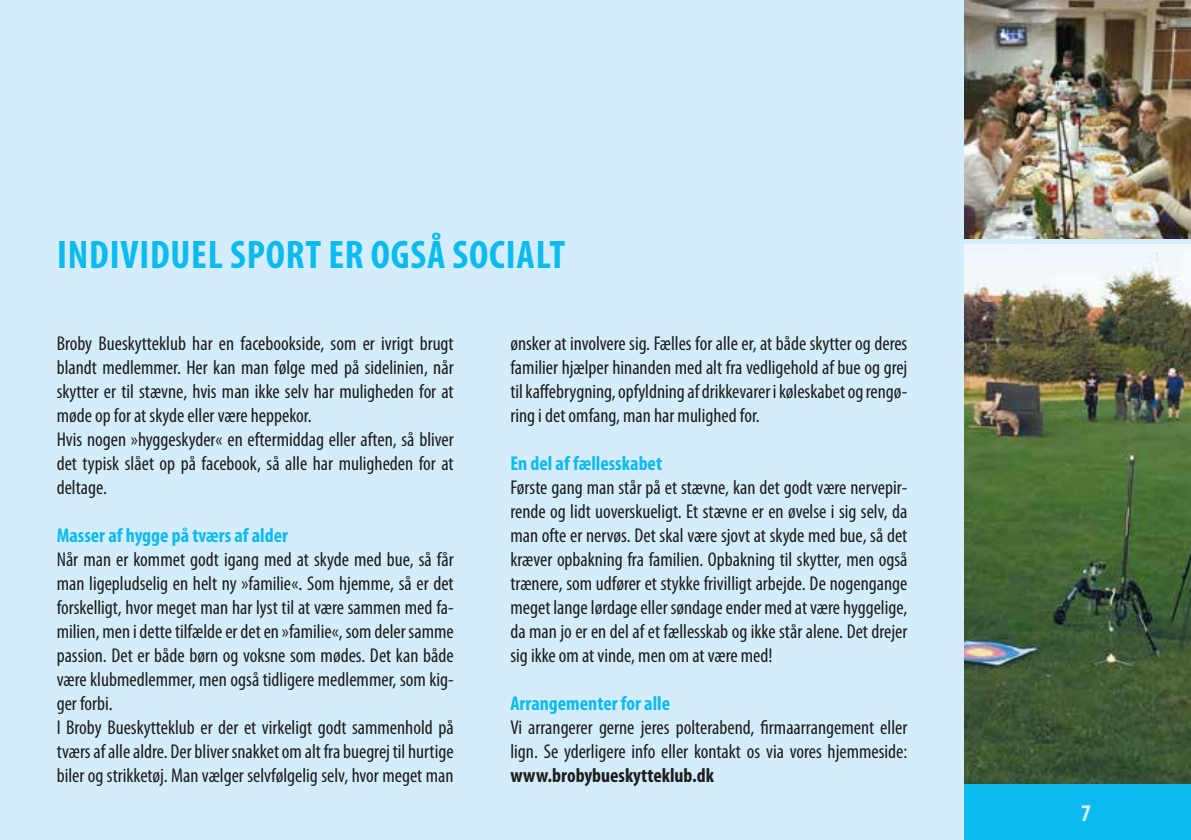
<style>
.page{position:relative;width:1191px;height:840px;background:#fff}
.page>*{position:absolute;margin:0;border:0;box-sizing:border-box;transform-origin:0 0}
.t1{font:700 condensed 40px "Myriad Pro";letter-spacing:.02em;color:#0bbbef}
.t2{font:700 condensed 24px "Myriad Pro";color:#d4edfc}
.t3{font:condensed 20px/24px "Myriad Pro";color:#1d1d1b}
.t4{font:700 condensed 20px "Myriad Pro";color:#0bbbef}
.t5{font:700 condensed 20px "Myriad Pro";color:#1d1d1b}
</style>
<div class="page">
<div style="left:0;top:0;width:1191px;height:839px;background:#d4edfc"></div>
<div style="left:964px;top:782px;width:227px;height:57px;background:#0bbbef"></div>
<img style="left:964px;top:244px;width:227px;height:538px">
<img style="left:964px;top:0;width:227px;height:238px">
<h1 class="t1" style="left:57px;top:230px;width:509px">INDIVIDUEL SPORT ER OGSÅ SOCIALT</h1>
<p class="t3" style="left:57px;top:331px;width:398px">Broby Bueskytteklub har en facebookside, som er ivrigt brugt blandt medlemmer. Her kan man følge med på sidelinien, når skytter er til stævne, hvis man ikke selv har muligheden for at møde op for at skyde eller være heppekor.<br>Hvis nogen »hyggeskyder« en eftermiddag eller aften, så bliver det typisk slået op på facebook, så alle har muligheden for at deltage.</p>
<p class="t4" style="left:57px;top:522px;width:233px">Masser af hygge på tværs af alder</p>
<p class="t3" style="left:57px;top:547px;width:398px">Når man er kommet godt igang med at skyde med bue, så får man ligepludselig en helt ny »familie«. Som hjemme, så er det forskelligt, hvor meget man har lyst til at være sammen med fa&shy;milien, men i dette tilfælde er det en »familie«, som deler samme passion. Det er både børn og voksne som mødes. Det kan både være klubmedlemmer, men også tidligere medlemmer, som kig&shy;ger forbi.<br>I Broby Bueskytteklub er der et virkeligt godt sammenhold på tværs af alle aldre. Der bliver snakket om alt fra buegrej til hurtige biler og strikketøj. Man vælger selvfølgelig selv, hvor meget man</p>
<p class="t3" style="left:510px;top:331px;width:398px;text-align:justify">ønsker at involvere sig. Fælles for alle er, at både skytter og deres familier hjælper hinanden med alt fra vedligehold af bue og grej til kaffebrygning, opfyldning af drikkevarer i køleskabet og rengø&shy;ring i det omfang, man har mulighed for.</p>
<p class="t4" style="left:510px;top:450px;width:153px">En del af fællesskabet</p>
<p class="t3" style="left:510px;top:475px;width:398px;text-align:justify">Første gang man står på et stævne, kan det godt være nervepir&shy;rende og lidt uoverskueligt. Et stævne er en øvelse i sig selv, da man ofte er nervøs. Det skal være sjovt at skyde med bue, så det kræver opbakning fra familien. Opbakning til skytter, men også trænere, som udfører et stykke frivilligt arbejde. De nogengange meget lange lørdage eller søndage ender med at være hyggelige, da man jo er en del af et fællesskab og ikke står alene. Det drejer sig ikke om at vinde, men om at være med!</p>
<p class="t4" style="left:510px;top:690px;width:161px">Arrangementer for alle</p>
<p class="t3" style="left:510px;top:715px;width:398px">Vi arrangerer gerne jeres polterabend, firmaarrangement eller lign. Se yderligere info eller kontakt os via vores hjemmeside:</p>
<p class="t5" style="left:510px;top:762px;width:205px">www.brobybueskytteklub.dk</p>
<p class="t2" style="left:1081px;top:797px;width:12px">7</p>
</div>
